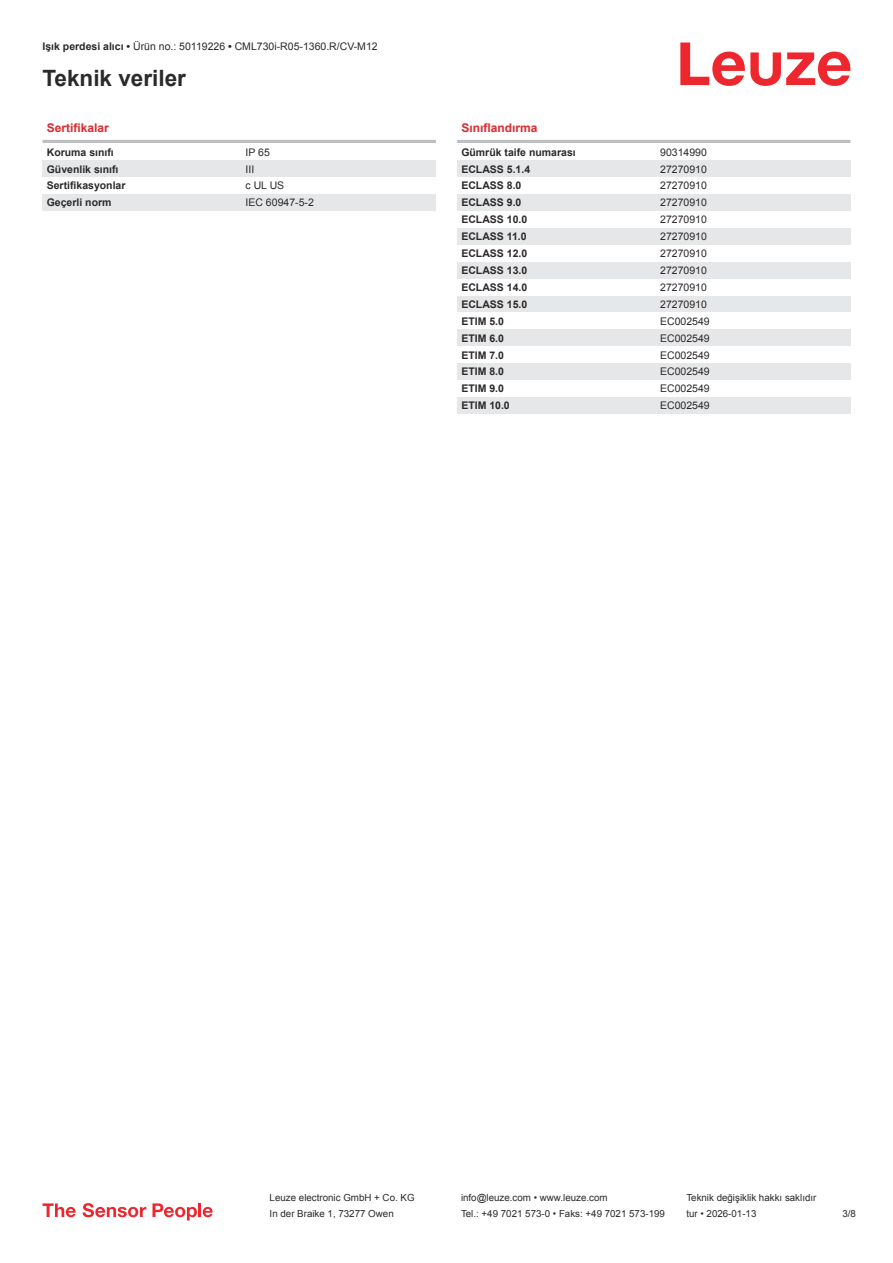
<style>
.page{position:relative;width:893px;height:1263px;background:#fff}
.page>*{position:absolute;margin:0;border:0;box-sizing:border-box;transform-origin:0 0}
.t1{font:700 22.5px "Arial";color:#2b292a}
.t2{font:700 12px "Arial";color:#db2a30}
.t3{font:10.5px "Arial";color:#2b292a}
.t4{font:700 10.5px "Arial";color:#2b292a}
.t5{font:9.75px "Arial";color:#2b292a}
.s1{font-weight:700}
</style>
<div class="page">
<svg style="left:680px;top:43px;width:170px;height:43px"></svg>
<hr style="left:43px;top:140px;width:393px;height:3px;background:#bdbfc1">
<div style="left:43px;top:160px;width:199px;height:17px;background:#e6e7e9"></div>
<div style="left:242px;top:160px;width:194px;height:17px;background:#e6e7e9"></div>
<div style="left:43px;top:194px;width:199px;height:17px;background:#e6e7e9"></div>
<div style="left:242px;top:194px;width:194px;height:17px;background:#e6e7e9"></div>
<hr style="left:457px;top:140px;width:393px;height:3px;background:#bdbfc1">
<div style="left:457px;top:160px;width:200px;height:17px;background:#e6e7e9"></div>
<div style="left:657px;top:160px;width:193px;height:17px;background:#e6e7e9"></div>
<div style="left:457px;top:194px;width:200px;height:17px;background:#e6e7e9"></div>
<div style="left:657px;top:194px;width:193px;height:17px;background:#e6e7e9"></div>
<div style="left:457px;top:228px;width:200px;height:17px;background:#e6e7e9"></div>
<div style="left:657px;top:228px;width:193px;height:17px;background:#e6e7e9"></div>
<div style="left:457px;top:262px;width:200px;height:17px;background:#e6e7e9"></div>
<div style="left:657px;top:262px;width:193px;height:17px;background:#e6e7e9"></div>
<div style="left:457px;top:296px;width:200px;height:16px;background:#e6e7e9"></div>
<div style="left:657px;top:296px;width:193px;height:16px;background:#e6e7e9"></div>
<div style="left:457px;top:329px;width:200px;height:17px;background:#e6e7e9"></div>
<div style="left:657px;top:329px;width:193px;height:17px;background:#e6e7e9"></div>
<div style="left:457px;top:363px;width:200px;height:17px;background:#e6e7e9"></div>
<div style="left:657px;top:363px;width:193px;height:17px;background:#e6e7e9"></div>
<div style="left:457px;top:397px;width:200px;height:17px;background:#e6e7e9"></div>
<div style="left:657px;top:397px;width:193px;height:17px;background:#e6e7e9"></div>
<svg style="left:43px;top:1203px;width:33px;height:14px"></svg>
<svg style="left:83px;top:1203px;width:63px;height:14px"></svg>
<svg style="left:153px;top:1203px;width:44px;height:17px"></svg>
<hr style="left:198px;top:1203px;width:3px;height:14px;background:#ed272d">
<svg style="left:203px;top:1207px;width:10px;height:10px"></svg>
<p class="t3" style="left:43px;top:43px;width:337px"><span class="s1">Işık perdesi alıcı •</span> Ürün no.: 50119226 <span class="s1">•</span> CML730i-R05-1360.R/CV-M12</p>
<h1 class="t1" style="left:43px;top:63px;width:145px">Teknik veriler</h1>
<p class="t2" style="left:47px;top:120px;width:64px">Sertifikalar</p>
<p class="t4" style="left:47px;top:145px;width:69px">Koruma sınıfı</p>
<p class="t3" style="left:246px;top:148px;width:26px">IP 65</p>
<p class="t4" style="left:47px;top:161px;width:73px">Güvenlik sınıfı</p>
<p class="t3" style="left:246px;top:165px;width:10px">III</p>
<p class="t4" style="left:47px;top:178px;width:80px">Sertifikasyonlar</p>
<p class="t3" style="left:246px;top:179px;width:40px">c UL US</p>
<p class="t4" style="left:47px;top:195px;width:66px">Geçerli norm</p>
<p class="t3" style="left:246px;top:195px;width:70px">IEC 60947-5-2</p>
<p class="t2" style="left:461px;top:120px;width:78px">Sınıflandırma</p>
<p class="t4" style="left:461px;top:145px;width:116px">Gümrük taife numarası</p>
<p class="t3" style="left:660px;top:145px;width:48px">90314990</p>
<p class="t4" style="left:461px;top:161px;width:70px">ECLASS 5.1.4</p>
<p class="t3" style="left:660px;top:165px;width:48px">27270910</p>
<p class="t4" style="left:461px;top:178px;width:62px">ECLASS 8.0</p>
<p class="t3" style="left:660px;top:182px;width:48px">27270910</p>
<p class="t4" style="left:461px;top:195px;width:62px">ECLASS 9.0</p>
<p class="t3" style="left:660px;top:199px;width:48px">27270910</p>
<p class="t4" style="left:461px;top:212px;width:67px">ECLASS 10.0</p>
<p class="t3" style="left:660px;top:216px;width:48px">27270910</p>
<p class="t4" style="left:461px;top:229px;width:67px">ECLASS 11.0</p>
<p class="t3" style="left:660px;top:233px;width:48px">27270910</p>
<p class="t4" style="left:461px;top:246px;width:67px">ECLASS 12.0</p>
<p class="t3" style="left:660px;top:249px;width:48px">27270910</p>
<p class="t4" style="left:461px;top:263px;width:67px">ECLASS 13.0</p>
<p class="t3" style="left:660px;top:266px;width:48px">27270910</p>
<p class="t4" style="left:461px;top:280px;width:67px">ECLASS 14.0</p>
<p class="t3" style="left:660px;top:283px;width:48px">27270910</p>
<p class="t4" style="left:461px;top:297px;width:67px">ECLASS 15.0</p>
<p class="t3" style="left:660px;top:300px;width:48px">27270910</p>
<p class="t4" style="left:461px;top:314px;width:44px">ETIM 5.0</p>
<p class="t3" style="left:660px;top:314px;width:51px">EC002549</p>
<p class="t4" style="left:461px;top:331px;width:44px">ETIM 6.0</p>
<p class="t3" style="left:660px;top:331px;width:51px">EC002549</p>
<p class="t4" style="left:461px;top:347px;width:44px">ETIM 7.0</p>
<p class="t3" style="left:660px;top:348px;width:51px">EC002549</p>
<p class="t4" style="left:461px;top:364px;width:44px">ETIM 8.0</p>
<p class="t3" style="left:660px;top:364px;width:51px">EC002549</p>
<p class="t4" style="left:461px;top:381px;width:44px">ETIM 9.0</p>
<p class="t3" style="left:660px;top:381px;width:51px">EC002549</p>
<p class="t4" style="left:461px;top:398px;width:50px">ETIM 10.0</p>
<p class="t3" style="left:660px;top:398px;width:51px">EC002549</p>
<p class="t5" style="left:270px;top:1191px;width:146px">Leuze electronic GmbH + Co. KG</p>
<p class="t5" style="left:461px;top:1191px;width:148px">info@leuze.com • www.leuze.com</p>
<p class="t5" style="left:686px;top:1191px;width:132px">Teknik değişiklik hakkı saklıdır</p>
<p class="t5" style="left:270px;top:1207px;width:126px">In der Braike 1, 73277 Owen</p>
<p class="t5" style="left:461px;top:1207px;width:205px">Tel.: +49 7021 573-0 • Faks: +49 7021 573-199</p>
<p class="t5" style="left:686px;top:1207px;width:72px">tur • 2026-01-13</p>
<p class="t5" style="left:842px;top:1210px;width:15px">3 /8</p>
</div>
